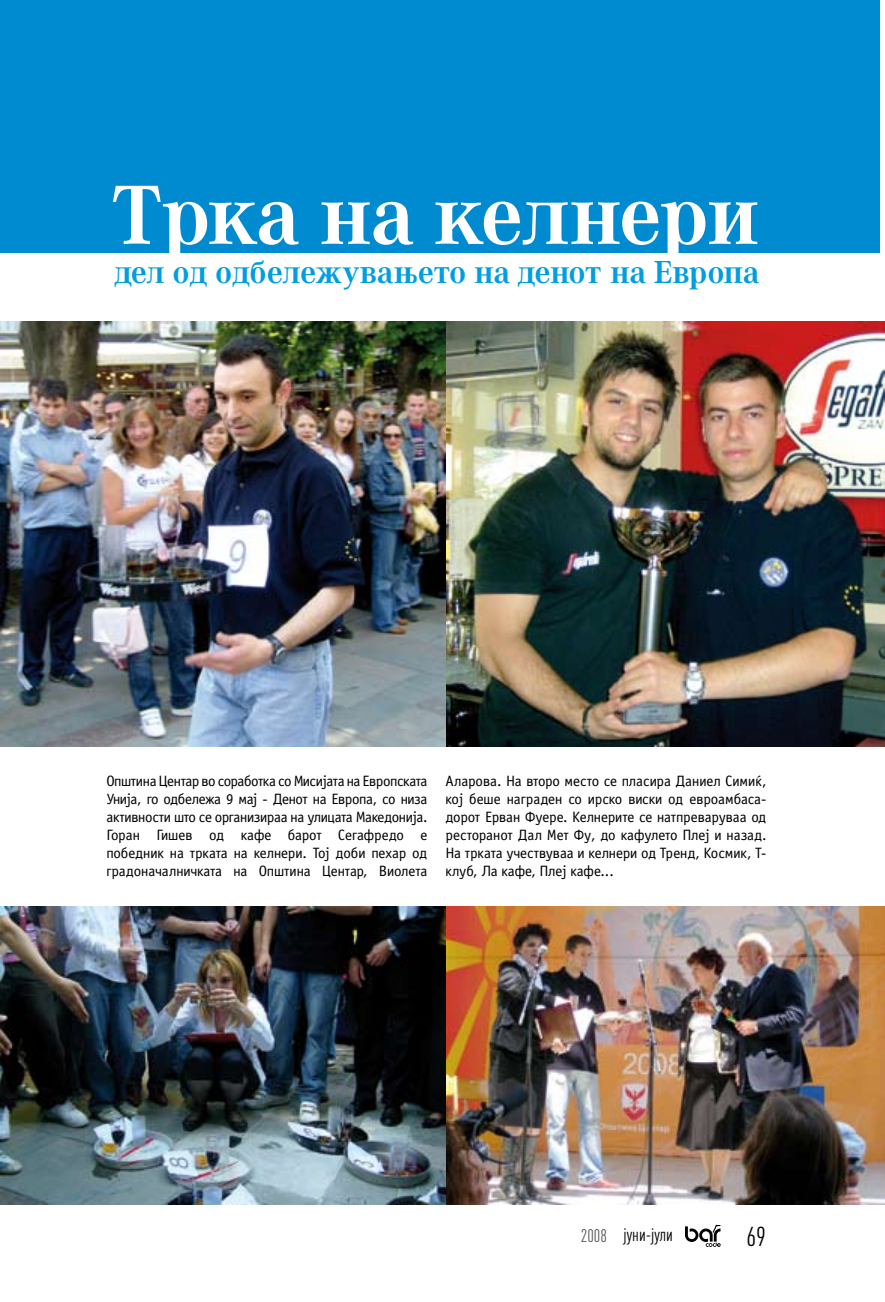
<style>
.page{position:relative;width:885px;height:1302px;background:#fff}
.page>*{position:absolute;margin:0;border:0;box-sizing:border-box;transform-origin:0 0}
.t1{font:700 87px "Mercedes KIR";letter-spacing:-.02em;color:#fff}
.t2{font:700 33px "Mercedes KIR";letter-spacing:-.005em;color:#009ee0}
.t3{font:27px "DIN Cond";color:#000}
.t4{font:18px "DIN Cond KIR";color:#000}
.t5{font:15px/18px "Officina Sans KIR";color:#000;text-align:justify}
.s1{color:#58585a}
</style>
<div class="page">
<div style="left:0;top:0;width:879px;height:252px;background:#008bd0"></div>
<img style="left:0;top:321px;width:884px;height:425px">
<img style="left:0;top:906px;width:884px;height:297px">
<svg style="left:685px;top:1224px;width:35px;height:22px"></svg>
<h1 class="t1" style="left:111px;top:167px;width:650px">Trka na kelneri</h1>
<h2 class="t2" style="left:114px;top:254px;width:646px">del od odbeleæuvaweto na denot na Evropa</h2>
<p class="t5" style="left:106px;top:771px;width:322px">Opπtina Centar vo sorabotka so Misijata na Evropskata Unija, go odbeleæa 9 maj - Denot na Evropa, so niza aktivnosti πto se organiziraa na ulicata Makedonija.<br>Goran Giπev od kafe barot Segafredo e pobednik na trkata na kelneri. Toj dobi pehar od gradonaËalniËkata na Opπtina Centar, Violeta</p>
<p class="t5" style="left:445px;top:771px;width:322px">Alarova. Na vtoro mesto se plasira Daniel SimiÊ, koj beπe nagraden so irsko viski od evroambasa&shy;dorot Ervan Fuere. Kelnerite se natprevaruvaa od restoranot Dal Met Fu, do kafuleto Plej i nazad.<br>Na trkata uËestvuvaa i kelneri od Trend, Kosmik, T&shy;klub, La kafe, Plej kafe...</p>
<p class="t4" style="left:581px;top:1223px;width:93px"><span class="s1">2008</span> JUNI-JULI</p>
<h3 class="t3" style="left:746px;top:1220px;width:21px">69</h3>
</div>
